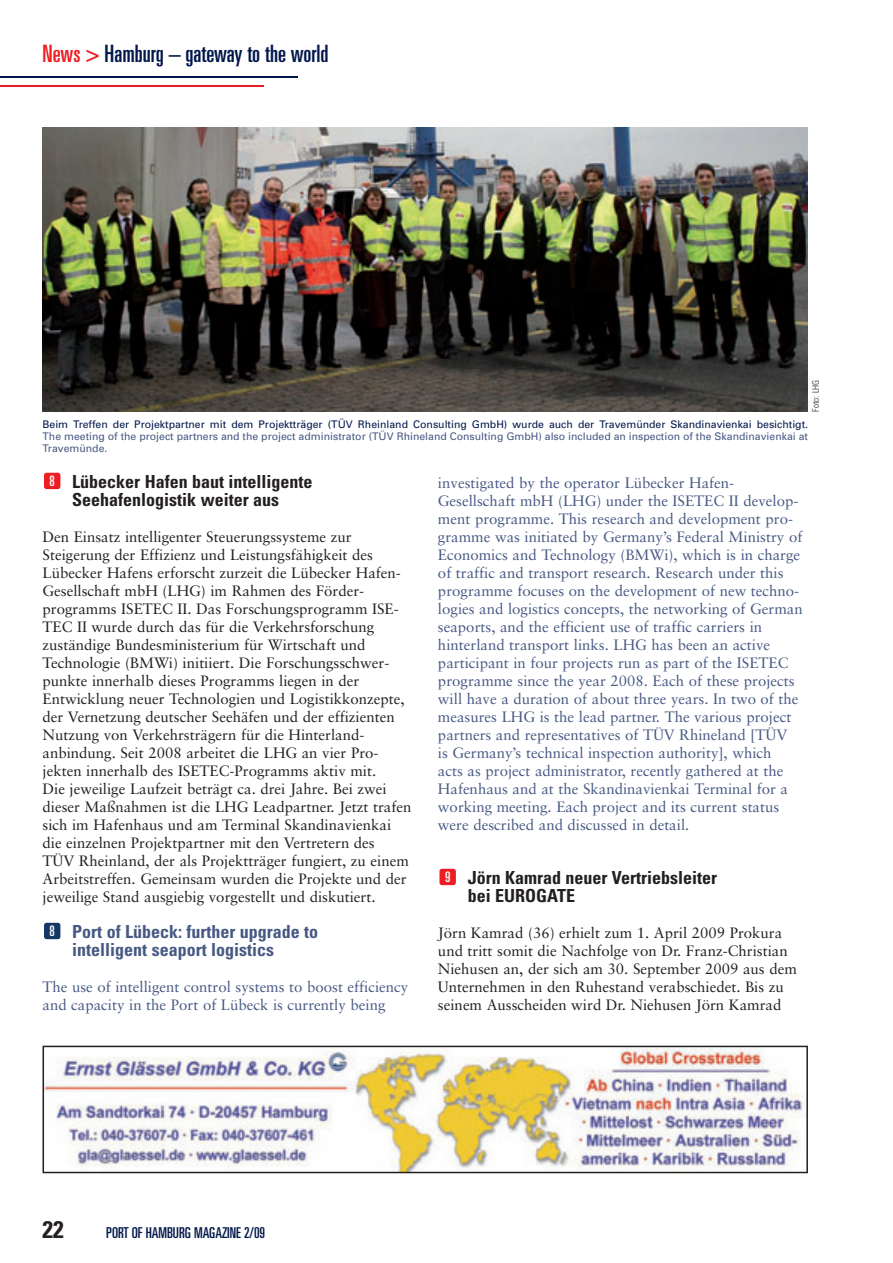
<style>
.page{position:relative;width:893px;height:1263px;background:#fff}
.page>*{position:absolute;margin:0;border:0;box-sizing:border-box;transform-origin:0 0}
.t1{font:ultra-condensed 24px "Univers";color:#00174a}
.t2{font:700 condensed 24px "Univers";color:#231f20}
.t3{font:700 condensed 18px/18px "Univers";color:#231f20}
.t4{font:700 condensed 18px/18px "Univers";color:#475983}
.t5{font:15px/18px "Sabon";color:#231f20}
.t6{font:15px/18px "Sabon";color:#475983}
.t7{font:ultra-condensed 15px "Univers";color:#00174a}
.t8{font:ultra-condensed 14.4px "Univers";color:#fff}
.t9{font:10.5px/12px "Univers";color:#475983}
.t10{font:10.5px "Univers";color:#00174a}
.t11{font:300 condensed 9px "Univers";color:#231f20}
.s1{color:#ee1d23}
</style>
<div class="page">
<div style="left:44px;top:923px;width:16px;height:16px;background:#153764;border-radius:3px"></div>
<div style="left:44px;top:473px;width:16px;height:16px;background:#ee1d23;border-radius:3px"></div>
<div style="left:439px;top:869px;width:17px;height:16px;background:#ee1d23;border-radius:3px"></div>
<hr style="left:0;top:76px;width:298px;height:1px;background:#00174a">
<hr style="left:0;top:85px;width:263px;height:2px;background:#ee1d23">
<img style="left:43px;top:1046px;width:765px;height:127px">
<img style="left:43px;top:128px;width:765px;height:283px">
<h1 class="t1" style="left:43px;top:40px;width:288px"><span class="s1">News &gt;</span> Hamburg – gateway to the world</h1>
<p class="t11" style="left:810px;top:412px;width:33px;rotate:-90deg">Foto: LHG</p>
<p class="t10" style="left:43px;top:418px;width:767px">Beim Treffen der Projektpartner mit dem Projektträger (TÜV Rheinland Consulting GmbH) wurde auch der Travemünder Skandinavienkai besichtigt.</p>
<p class="t9" style="left:43px;top:430px;width:767px">The meeting of the project partners and the project administrator (TÜV Rhineland Consulting GmbH) also included an inspection of the Skandinavienkai at<br>Travemünde.</p>
<p class="t3" style="left:72px;top:472px;width:242px">Lübecker Hafen baut intelligente<br>Seehafenlogistik weiter aus</p>
<p class="t5" style="left:43px;top:527px;width:370px">Den Einsatz intelligenter Steuerungssysteme zur Steigerung der Effizienz und Leistungsfähigkeit des Lübecker Hafens erforscht zurzeit die Lübecker Hafen-Gesellschaft mbH (LHG) im Rahmen des Förder - programms ISETEC II. Das Forschungsprogramm ISE-TEC II wurde durch das für die Verkehrsforschung zuständige Bundesministerium für Wirtschaft und Technologie (BMWi) initiiert. Die Forschungsschwer - punkte innerhalb dieses Programms liegen in der Entwicklung neuer Technologien und Logistikkonzepte, der Vernetzung deutscher Seehäfen und der effizienten Nutzung von Verkehrsträgern für die Hinterland - anbindung. Seit 2008 arbeitet die LHG an vier Pro - jekten innerhalb des ISETEC-Programms aktiv mit.<br>Die jeweilige Laufzeit beträgt ca. drei Jahre. Bei zwei dieser Maßnahmen ist die LHG Leadpartner. Jetzt trafen sich im Hafenhaus und am Terminal Skandinavienkai die einzelnen Projektpartner mit den Vertretern des<br>TÜV Rheinland, der als Projektträger fungiert, zu einem Arbeitstreffen. Gemeinsam wurden die Projekte und der jeweilige Stand ausgiebig vorgestellt und diskutiert.</p>
<p class="t4" style="left:72px;top:922px;width:247px">Port of Lübeck: further upgrade to intelligent seaport logistics</p>
<p class="t6" style="left:43px;top:977px;width:367px">The use of intelligent control systems to boost efficiency and capacity in the Port of Lübeck is currently being</p>
<p class="t8" style="left:50px;top:473px;width:7px">8</p>
<p class="t6" style="left:438px;top:473px;width:366px">investigated by the operator Lübecker Hafen-Gesellschaft mbH (LHG) under the ISETEC II develop&shy;ment programme. This research and development pro&shy;gramme was initiated by Germany’s Federal Ministry of Economics and Technology (BMWi), which is in charge of traffic and transport research. Research under this programme focuses on the development of new techno&shy;logies and logistics concepts, the networking of German seaports, and the efficient use of traffic carriers in hinterland transport links. LHG has been an active participant in four projects run as part of the ISETEC programme since the year 2008. Each of these projects will have a duration of about three years. In two of the measures LHG is the lead partner. The various project partners and representatives of TÜV Rhineland [TÜV<br>is Germany’s technical inspection authority], which<br>acts as project administrator, recently gathered at the Hafenhaus and at the Skandinavienkai Terminal for a working meeting. Each project and its current status were described and discussed in detail.</p>
<p class="t3" style="left:468px;top:868px;width:251px">Jörn Kamrad neuer Vertriebsleiter bei EUROGATE</p>
<p class="t5" style="left:438px;top:923px;width:360px">Jörn Kamrad (36) erhielt zum 1. April 2009 Prokura und tritt somit die Nachfolge von Dr. Franz-Christian Niehusen an, der sich am 30. September 2009 aus dem Unternehmen in den Ruhestand verabschiedet. Bis zu seinem Ausscheiden wird Dr. Niehusen Jörn Kamrad</p>
<p class="t8" style="left:445px;top:869px;width:7px">9</p>
<p class="t8" style="left:50px;top:923px;width:7px">8</p>
<h1 class="t2" style="left:43px;top:1214px;width:23px">22</h1>
<p class="t7" style="left:106px;top:1224px;width:160px">PORT OF HAMBURG MAGAZINE 2/09</p>
</div>
